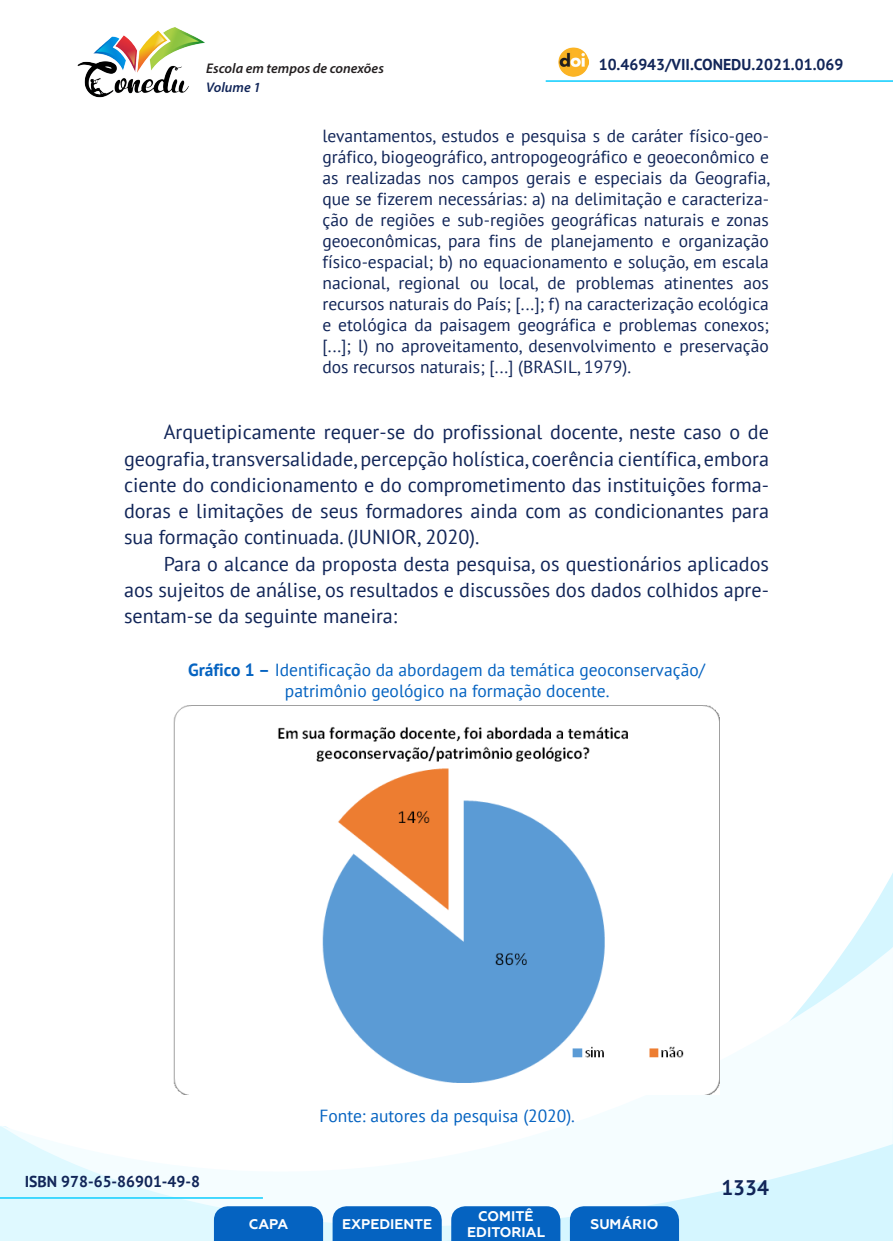
<style>
.page{position:relative;width:893px;height:1241px;background:#fff}
.page>*{position:absolute;margin:0;border:0;box-sizing:border-box;transform-origin:0 0}
.t1{font:700 21px "PT Sans";color:#112558}
._8_CORPO{font:20.12px/26.2px "PT Sans";color:#112558;text-align:justify}
._12_CITACAO{font:17.5px/21px "PT Sans";color:#112558;text-align:justify}
._18_LEGENDAS{font:17.5px/21px "PT Sans";color:#0563c1;text-align:center}
._19_FONTES{font:17.5px "PT Sans";color:#0563c1}
.t2{font:700 15.75px "PT Sans";color:#112558}
.t3{font:700 14px/16.8px "Geometria";color:#fff;text-align:center}
.t4{font:italic 600 14px "Myriad Pro";color:#231f20}
.t5{font:italic 600 14px "Myriad Pro";color:#112558}
.s1{font-weight:700}
</style>
<div class="page">
<svg style="left:719px;top:872px;width:174px;height:74px"></svg>
<svg style="left:0;top:946px;width:893px;height:294px"></svg>
<hr style="left:0;top:1196px;width:263px;height:2px;background:#2dd4fe">
<hr style="left:546px;top:80px;width:347px;height:2px;background:#2dd4fe">
<img style="left:559px;top:47px;width:30px;height:30px">
<img style="left:77px;top:27px;width:128px;height:71px">
<svg style="left:214px;top:1205px;width:109px;height:35px;background:#126bc4"></svg>
<svg style="left:333px;top:1205px;width:109px;height:35px;background:#126bc4"></svg>
<svg style="left:451px;top:1205px;width:109px;height:35px;background:#126bc4"></svg>
<svg style="left:570px;top:1205px;width:109px;height:35px;background:#116bc4"></svg>
<img style="left:174px;top:705px;width:545px;height:389px">
<p class="t4" style="left:206px;top:59px;width:179px">Escola em tempos de conexões</p>
<p class="t2" style="left:599px;top:54px;width:246px">10.46943/VII.CONEDU.2021.01.069</p>
<p class="t5" style="left:206px;top:78px;width:56px">Volume 1</p>
<p class="_12_CITACAO" style="left:322px;top:125px;width:449px">levantamentos, estudos e pesquisa s de caráter físico-geo&shy;gráfico, biogeográfico, antropogeográfico e geoeconômico e as realizadas nos campos gerais e especiais da Geografia, que se fizerem necessárias: a) na delimitação e caracteriza&shy;ção de regiões e sub-regiões geográficas naturais e zonas geoeconômicas, para fins de planejamento e organização físico-espacial; b) no equacionamento e solução, em escala nacional, regional ou local, de problemas atinentes aos recursos naturais do País; [...]; f) na caracterização ecológica e etológica da paisagem geográfica e problemas conexos; [...]; l) no aproveitamento, desenvolvimento e preservação dos recursos naturais; [...] (BRASIL, 1979).</p>
<p class="_8_CORPO" style="left:124px;top:418px;width:646px;text-indent:40px">Arquetipicamente requer-se do profissional docente, neste caso o de geografia, transversalidade, percepção holística, coerência científica, embora ciente do condicionamento e do comprometimento das instituições forma&shy;doras e limitações de seus formadores ainda com as condicionantes para sua formação continuada. (JUNIOR, 2020).</p>
<p class="_8_CORPO" style="left:124px;top:550px;width:646px;text-indent:40px">Para o alcance da proposta desta pesquisa, os questionários aplicados aos sujeitos de análise, os resultados e discussões dos dados colhidos apre&shy;sentam-se da seguinte maneira:</p>
<p class="_18_LEGENDAS" style="left:188px;top:658px;width:518px"><span class="s1">Gráfico 1 –</span> Identificação da abordagem da temática geoconservação/ patrimônio geológico na formação docente.</p>
<p class="t2" style="left:25px;top:1170px;width:177px">ISBN 978-65-86901-49-8</p>
<p class="_19_FONTES" style="left:319px;top:1104px;width:257px">Fonte: autores da pesquisa (2020).</p>
<p class="t3" style="left:249px;top:1215px;width:41px">CAPA</p>
<p class="t3" style="left:342px;top:1215px;width:92px">EXPEDIENTE</p>
<p class="t3" style="left:467px;top:1207px;width:79px">COMITÊ<br>EDITORIAL</p>
<p class="t3" style="left:590px;top:1215px;width:69px">SUMÁRIO</p>
<p class="t1" style="left:721px;top:1173px;width:49px">1334</p>
</div>
